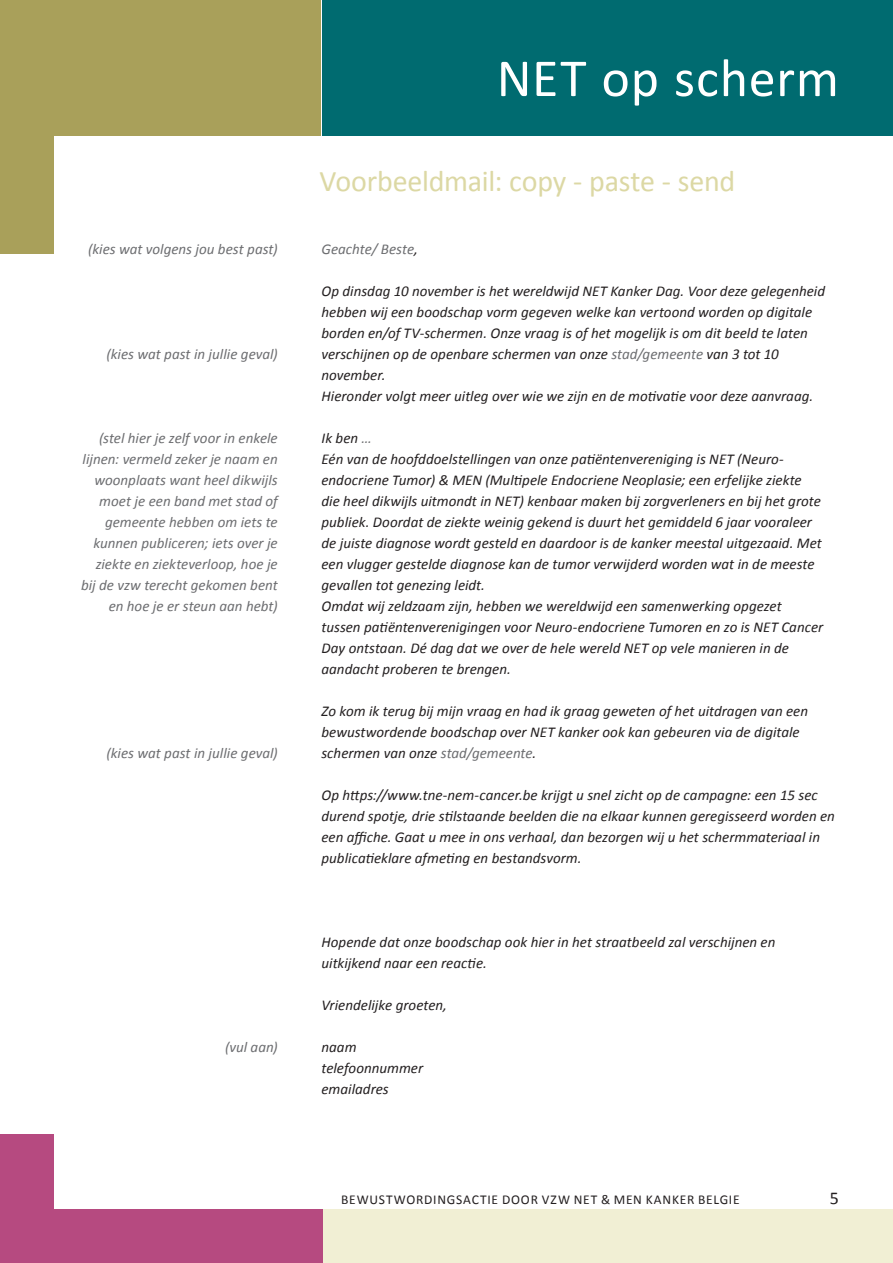
<style>
.page{position:relative;width:893px;height:1263px;background:#fff}
.page>*{position:absolute;margin:0;border:0;box-sizing:border-box;transform-origin:0 0}
.Headline{font:54px "Calibri";letter-spacing:.015em;color:#fff}
.Pull_Text{font:30px "Calibri";letter-spacing:-.005em;color:#dcd8a4}
.t1{font:18px "Calibri";color:#231f20}
.Body_Text_-_2pt_Spac{font:italic 15px/21px "Calibri";color:#231f20}
.Body_Text_-_2pt_Spac-2{font:italic 15px/21px "Calibri";color:#6c6d70;text-align:right}
.t2{font:13.5px "Calibri";letter-spacing:.055em;color:#231f20}
.s1{color:#231f20}
.s2{color:#6c6d70}
</style>
<div class="page">
<div style="left:0;top:1134px;width:323px;height:129px;background:#b64a80"></div>
<div style="left:323px;top:1134px;width:570px;height:129px;background:#f1efd4"></div>
<div style="left:0;top:0;width:321px;height:254px;background:#a9a05a"></div>
<div style="left:322px;top:0;width:571px;height:254px;background:#006b70"></div>
<div style="left:54px;top:136px;width:839px;height:1073px;background:#fff"></div>
<p class="Body_Text_-_2pt_Spac-2" style="left:88px;top:237px;width:191px">(kies wat volgens jou best past)</p>
<p class="Body_Text_-_2pt_Spac-2" style="left:107px;top:342px;width:173px">(kies wat past in jullie geval)</p>
<p class="Body_Text_-_2pt_Spac-2" style="left:81px;top:426px;width:198px">(stel hier je zelf voor in enkele lijnen: vermeld zeker je naam en woonplaats want heel dikwijls moet je een band met stad of gemeente hebben om iets te kunnen publiceren; iets over je ziekte en ziekteverloop, hoe je bij de vzw terecht gekomen bent en hoe je er steun aan hebt)</p>
<p class="Body_Text_-_2pt_Spac-2" style="left:107px;top:741px;width:173px">(kies wat past in jullie geval)</p>
<p class="Body_Text_-_2pt_Spac-2" style="left:225px;top:1035px;width:54px">(vul aan)</p>
<p class="Headline" style="left:497px;top:44px;width:344px">NET op scherm</p>
<p class="Pull_Text" style="left:320px;top:162px;width:417px">Voorbeeldmail: copy - paste - send</p>
<p class="Body_Text_-_2pt_Spac-2" style="left:321px;top:237px;width:98px">Geachte/ Beste<span class="s1">,</span></p>
<p class="Body_Text_-_2pt_Spac" style="left:321px;top:279px;width:505px">Op dinsdag 10 november is het wereldwijd NET Kanker Dag. Voor deze gelegenheid hebben wij een boodschap vorm gegeven welke kan vertoond worden op digitale borden en/of TV-schermen. Onze vraag is of het mogelijk is om dit beeld te laten verschijnen op de openbare schermen van onze <span class="s2">stad/gemeente</span> van 3 tot 10 november.</p>
<p class="Body_Text_-_2pt_Spac" style="left:321px;top:384px;width:493px">Hieronder volgt meer uitleg over wie we zijn en de motivatie voor deze aanvraag.</p>
<p class="Body_Text_-_2pt_Spac" style="left:321px;top:426px;width:52px">Ik ben <span class="s2">…</span></p>
<p class="Body_Text_-_2pt_Spac" style="left:321px;top:447px;width:502px">Eén van de hoofddoelstellingen van onze patiëntenvereniging is NET (Neuro&shy;endocriene Tumor) &amp; MEN (Multipele Endocriene Neoplasie; een erfelijke ziekte die heel dikwijls uitmondt in NET) kenbaar maken bij zorgverleners en bij het grote publiek. Doordat de ziekte weinig gekend is duurt het gemiddeld 6 jaar vooraleer de juiste diagnose wordt gesteld en daardoor is de kanker meestal uitgezaaid. Met een vlugger gestelde diagnose kan de tumor verwijderd worden wat in de meeste gevallen tot genezing leidt.</p>
<p class="Body_Text_-_2pt_Spac" style="left:321px;top:594px;width:503px">Omdat wij zeldzaam zijn, hebben we wereldwijd een samenwerking opgezet tussen patiëntenverenigingen voor Neuro-endocriene Tumoren en zo is NET Cancer Day ontstaan. Dé dag dat we over de hele wereld NET op vele manieren in de aandacht proberen te brengen.</p>
<p class="Body_Text_-_2pt_Spac" style="left:321px;top:699px;width:488px">Zo kom ik terug bij mijn vraag en had ik graag geweten of het uitdragen van een bewustwordende boodschap over NET kanker ook kan gebeuren via de digitale schermen van onze <span class="s2">stad/gemeente</span>.</p>
<p class="Body_Text_-_2pt_Spac" style="left:321px;top:783px;width:515px">Op https://www.tne-nem-cancer.be krijgt u snel zicht op de campagne: een 15 sec durend spotje, drie stilstaande beelden die na elkaar kunnen geregisseerd worden en een affiche. Gaat u mee in ons verhaal, dan bezorgen wij u het schermmateriaal in publicatieklare afmeting en bestandsvorm.</p>
<p class="Body_Text_-_2pt_Spac" style="left:321px;top:930px;width:455px">Hopende dat onze boodschap ook hier in het straatbeeld zal verschijnen en uitkijkend naar een reactie.</p>
<p class="Body_Text_-_2pt_Spac" style="left:321px;top:993px;width:127px">Vriendelijke groeten,</p>
<p class="Body_Text_-_2pt_Spac" style="left:321px;top:1035px;width:37px">naam</p>
<p class="Body_Text_-_2pt_Spac" style="left:321px;top:1056px;width:103px">telefoonnummer</p>
<p class="Body_Text_-_2pt_Spac" style="left:321px;top:1077px;width:69px">emailadres</p>
<p class="t2" style="left:341px;top:1191px;width:400px">BEWUSTWORDINGSACTIE DOOR VZW NET &amp; MEN KANKER BELGIE</p>
<p class="t1" style="left:830px;top:1187px;width:11px">5</p>
</div>
